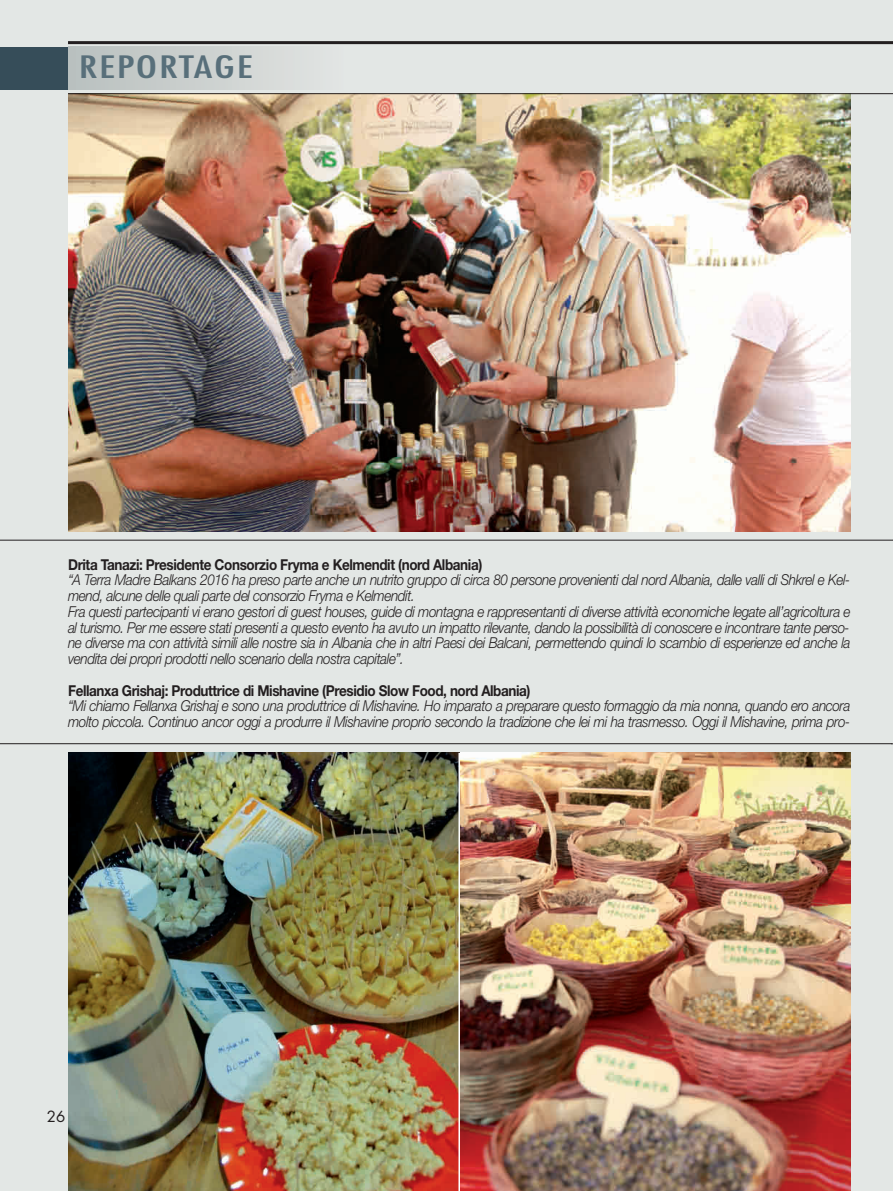
<style>
.page{position:relative;width:893px;height:1191px;background:#e3e7e5}
.page>*{position:absolute;margin:0;border:0;box-sizing:border-box;transform-origin:0 0}
.t1{font:condensed 30px "Futura";letter-spacing:.04em;color:#586f7a;scale:1.5 1}
.t2{font:italic 300 15px/15.8px "Helvetica Neue";letter-spacing:-.03em;color:#231f20;scale:.9 1}
.t3{font:700 15px "Helvetica Neue";letter-spacing:-.03em;color:#231f20;scale:.9 1}
.t4{font:15px "Futura";color:#231f20}
</style>
<div class="page">
<hr style="left:68px;top:41px;width:825px;height:3px;background:#231f20">
<img style="left:68px;top:94px;width:782px;height:438px">
<img style="left:459px;top:752px;width:391px;height:439px">
<img style="left:68px;top:752px;width:391px;height:439px">
<hr style="left:0;top:540px;width:893px;height:1px;background:#231f20">
<hr style="left:0;top:743px;width:892px;height:1px;background:#231f20">
<div style="left:68px;top:47px;width:276px;height:42px;background:linear-gradient(to right,#b8bfbe,#e2e4e3)"></div>
<div style="left:0;top:47px;width:68px;height:42px;background:#364d59"></div>
<hr style="left:68px;top:93px;width:825px;height:1px;background:#231f20">
<hr style="left:458px;top:753px;width:2px;height:438px;background:#fff">
<h1 class="t1" style="left:79px;top:53px;width:117px">REPORTAGE</h1>
<p class="t3" style="left:68px;top:559px;width:462px">Drita Tanazi: Presidente Consorzio Fryma e Kelmendit (nord Albania)</p>
<p class="t2" style="left:68px;top:573px;width:871px">“A Terra Madre Balkans 2016 ha preso parte anche un nutrito gruppo di circa 80 persone provenienti dal nord Albania, dalle valli di Shkrel e Kel&shy;mend, alcune delle quali parte del consorzio Fryma e Kelmendit.<br>Fra questi partecipanti vi erano gestori di guest houses, guide di montagna e rappresentanti di diverse attività economiche legate all’agricoltura e al turismo. Per me essere stati presenti a questo evento ha avuto un impatto rilevante, dando la possibilità di conoscere e incontrare tante perso&shy;ne diverse ma con attività simili alle nostre sia in Albania che in altri Paesi dei Balcani, permettendo quindi lo scambio di esperienze ed anche la vendita dei propri prodotti nello scenario della nostra capitale”.</p>
<p class="t3" style="left:68px;top:685px;width:515px">Fellanxa Grishaj: Produttrice di Mishavine (Presidio Slow Food, nord Albania)</p>
<p class="t2" style="left:68px;top:699px;width:871px">“Mi chiamo Fellanxa Grishaj e sono una produttrice di Mishavine. Ho imparato a preparare questo formaggio da mia nonna, quando ero ancora molto piccola. Continuo ancor oggi a produrre il Mishavine proprio secondo la tradizione che lei mi ha trasmesso. Oggi il Mishavine, prima pro-</p>
<p class="t4" style="left:47px;top:1109px;width:20px">26</p>
</div>
